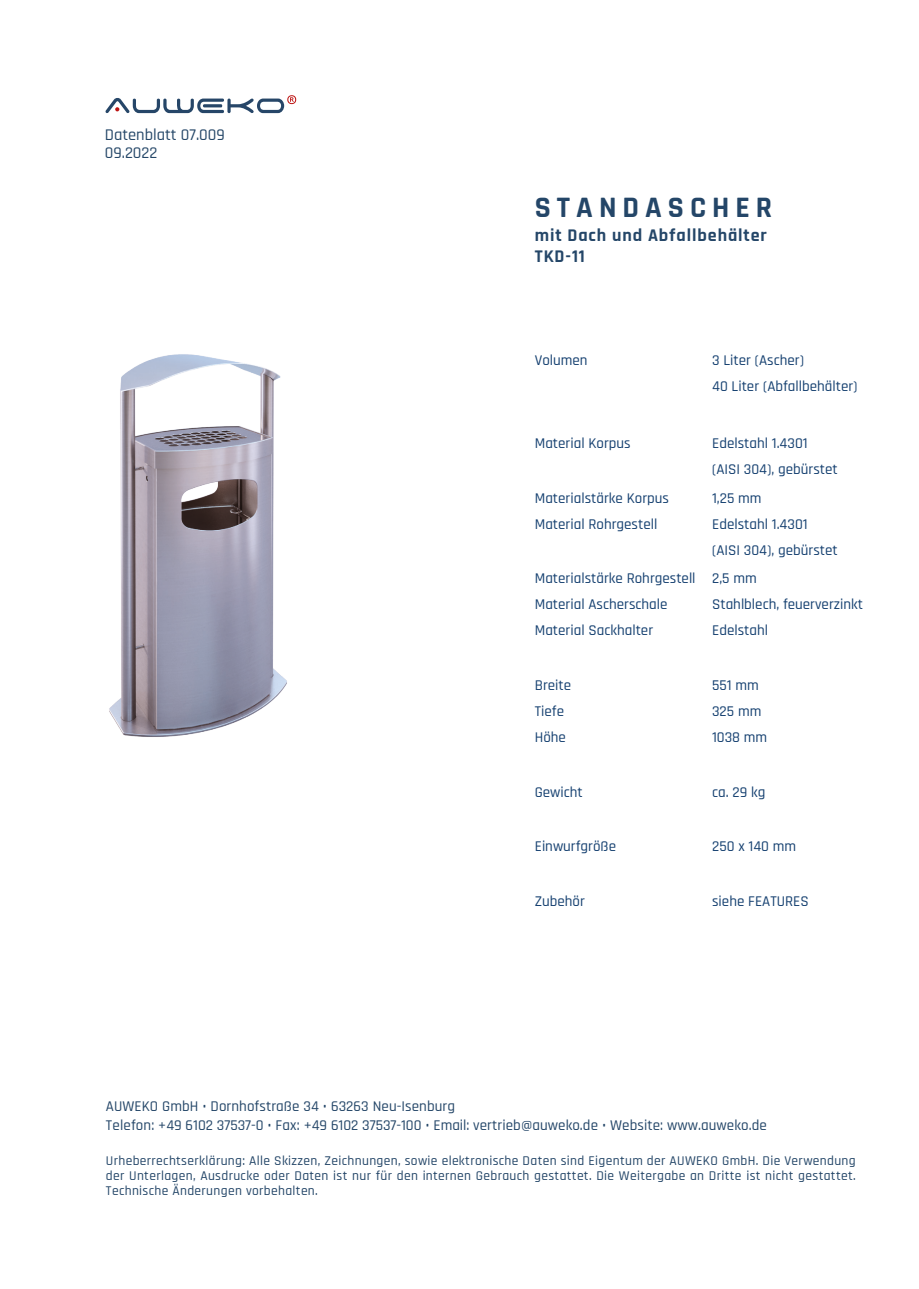
<style>
.page{position:relative;width:919px;height:1289px;background:#fff}
.page>*{position:absolute;margin:0;border:0;box-sizing:border-box;transform-origin:0 0}
.t1{font:700 30px "Rajdhani";letter-spacing:.2em;color:#244668}
.t2{font:700 18px "Rajdhani";letter-spacing:.05em;color:#244668}
.t3{font:500 16.5px "Rajdhani";color:#254768}
.t4{font:500 15px "Rajdhani";color:#154070}
.t5{font:500 15px "Rajdhani";letter-spacing:.005em;color:#244668}
.t6{font:500 13.5px/15px "Rajdhani";letter-spacing:.025em;color:#244668;text-align:justify}
</style>
<div class="page">
<img style="left:109px;top:354px;width:178px;height:383px">
<svg style="left:105px;top:95px;width:191px;height:18px"></svg>
<p class="t3" style="left:105px;top:125px;width:121px">Datenblatt 07.009</p>
<p class="t3" style="left:105px;top:143px;width:54px">09.2022</p>
<p class="t1" style="left:534px;top:189px;width:239px">STANDASCHER</p>
<p class="t2" style="left:534px;top:224px;width:233px">mit Dach und Abfallbehälter</p>
<p class="t2" style="left:534px;top:245px;width:52px">TKD-11</p>
<p class="t4" style="left:534px;top:351px;width:54px">Volumen</p>
<p class="t4" style="left:712px;top:351px;width:93px">3 Liter (Ascher)</p>
<p class="t4" style="left:712px;top:377px;width:147px">40 Liter (Abfallbehälter)</p>
<p class="t4" style="left:534px;top:434px;width:97px">Material Korpus</p>
<p class="t4" style="left:712px;top:434px;width:97px">Edelstahl 1.4301</p>
<p class="t4" style="left:712px;top:460px;width:127px">(AISI 304), gebürstet</p>
<p class="t4" style="left:534px;top:489px;width:136px">Materialstärke Korpus</p>
<p class="t4" style="left:712px;top:489px;width:51px">1,25 mm</p>
<p class="t4" style="left:534px;top:515px;width:124px">Material Rohrgestell</p>
<p class="t4" style="left:712px;top:515px;width:97px">Edelstahl 1.4301</p>
<p class="t4" style="left:712px;top:541px;width:127px">(AISI 304), gebürstet</p>
<p class="t4" style="left:534px;top:570px;width:162px">Materialstärke Rohrgestell</p>
<p class="t4" style="left:712px;top:570px;width:46px">2,5 mm</p>
<p class="t4" style="left:534px;top:596px;width:134px">Material Ascherschale</p>
<p class="t4" style="left:712px;top:596px;width:152px">Stahlblech, feuerverzinkt</p>
<p class="t4" style="left:534px;top:622px;width:120px">Material Sackhalter</p>
<p class="t4" style="left:712px;top:622px;width:57px">Edelstahl</p>
<p class="t4" style="left:534px;top:676px;width:38px">Breite</p>
<p class="t4" style="left:712px;top:676px;width:48px">551 mm</p>
<p class="t4" style="left:534px;top:702px;width:31px">Tiefe</p>
<p class="t4" style="left:712px;top:702px;width:51px">325 mm</p>
<p class="t4" style="left:534px;top:728px;width:33px">Höhe</p>
<p class="t4" style="left:712px;top:728px;width:57px">1038 mm</p>
<p class="t4" style="left:534px;top:783px;width:50px">Gewicht</p>
<p class="t4" style="left:712px;top:783px;width:55px">ca. 29 kg</p>
<p class="t4" style="left:534px;top:837px;width:83px">Einwurfgröße</p>
<p class="t4" style="left:712px;top:837px;width:86px">250 x 140 mm</p>
<p class="t4" style="left:534px;top:892px;width:52px">Zubehör</p>
<p class="t4" style="left:712px;top:892px;width:98px">siehe FEATURES</p>
<p class="t5" style="left:106px;top:1097px;width:350px">AUWEKO GmbH • Dornhofstraße 34 • 63263 Neu-Isenburg</p>
<p class="t5" style="left:106px;top:1116px;width:662px">Telefon: +49 6102 37537-0 • Fax: +49 6102 37537-100 • Email: vertrieb@auweko.de • Website: www.auweko.de</p>
<p class="t6" style="left:106px;top:1153px;width:751px">Urheberrechtserklärung: Alle Skizzen, Zeichnungen, sowie elektronische Daten sind Eigentum der AUWEKO GmbH. Die Verwendung der Unterlagen, Ausdrucke oder Daten ist nur für den internen Gebrauch gestattet. Die Weitergabe an Dritte ist nicht gestattet.<br>Technische Änderungen vorbehalten.</p>
</div>
